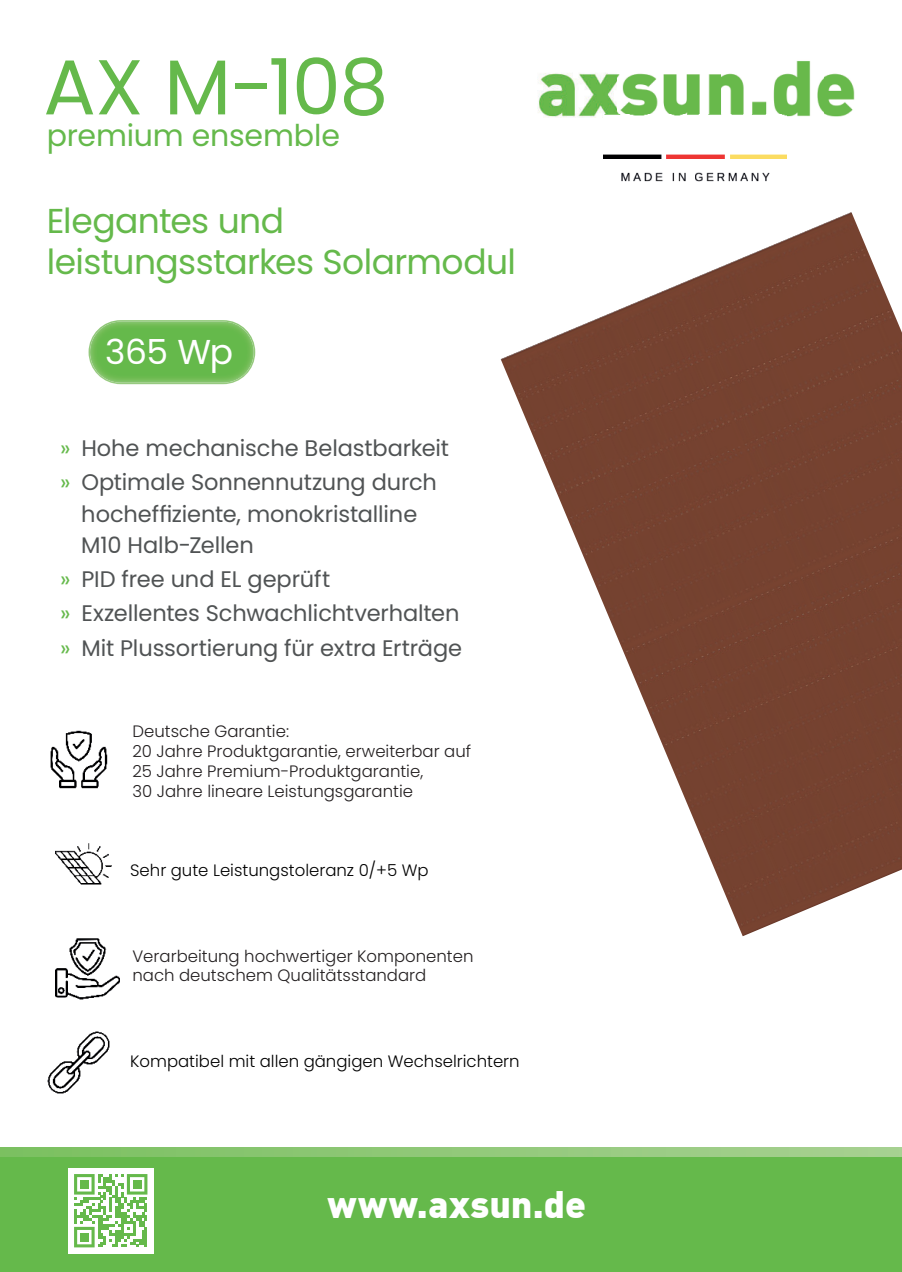
<style>
.page{position:relative;width:902px;height:1272px;background:#fff}
.page>*{position:absolute;margin:0;border:0;box-sizing:border-box;transform-origin:0 0}
.t1{font:77.7px "Poppins";color:#65b94b}
.t2{font:900 37.5px "DIN";letter-spacing:.01em;color:#fff}
.t3{font:34.5px/40.5px "Poppins";letter-spacing:-.02em;color:#65b94b}
.t4{font:34.5px "Poppins";color:#fff}
.t5{font:30px "Poppins";letter-spacing:-.005em;color:#65b94b}
.t6{font:22.5px/34.2px "Poppins";letter-spacing:-.005em;color:#505354}
.t7{font:300 16.5px/19.8px "Poppins";color:#231f20}
.t8{font:300 16.5px "Poppins";color:#000}
.s1{color:#65b94b}
</style>
<div class="page">
<img style="left:538px;top:73px;width:79px;height:45px">
<img style="left:617px;top:73px;width:104px;height:41px">
<img style="left:721px;top:61px;width:103px;height:56px">
<img style="left:824px;top:73px;width:31px;height:44px">
<img style="left:603px;top:114px;width:183px;height:68px">
<img style="left:88px;top:320px;width:167px;height:64px">
<div style="left:0;top:1147px;width:901px;height:124px;background:linear-gradient(to right,#7bc060,#a7d192)"></div>
<div style="left:0;top:1157px;width:901px;height:114px;background:#65b94b"></div>
<div style="left:68px;top:1168px;width:85px;height:85px;background:#fff"></div>
<svg style="left:74px;top:1174px;width:73px;height:73px"></svg>
<div style="left:80px;top:1179px;width:9px;height:9px;background:#65b94b"></div>
<div style="left:133px;top:1179px;width:8px;height:9px;background:#65b94b"></div>
<div style="left:80px;top:1232px;width:9px;height:9px;background:#65b94b"></div>
<img style="left:500px;top:212px;width:401px;height:724px">
<img style="left:50px;top:730px;width:58px;height:59px">
<img style="left:55px;top:843px;width:57px;height:42px">
<img style="left:55px;top:938px;width:64px;height:62px">
<img style="left:47px;top:1031px;width:63px;height:63px">
<h1 class="t1" style="left:43px;top:55px;width:346px">AX M-108</h1>
<h3 class="t5" style="left:47px;top:123px;width:294px">premium ensemble</h3>
<h3 class="t3" style="left:47px;top:204px;width:470px">Elegantes und leistungsstarkes Solarmodul</h3>
<h3 class="t4" style="left:105px;top:337px;width:129px">365 Wp</h3>
<p class="t6" style="left:60px;top:433px;width:390px"><span class="s1">»</span> Hohe mechanische Belastbarkeit <span class="s1">»</span> Optimale Sonnennutzung durch</p>
<p class="t6" style="left:81px;top:498px;width:337px;line-height:31.2px">hocheffiziente, monokristalline<br>M10 Halb-Zellen</p>
<p class="t6" style="left:60px;top:564px;width:403px"><span class="s1">»</span> PID free und EL geprüft<br><span class="s1">»</span> Exzellentes Schwachlichtverhalten <span class="s1">»</span> Mit Plussortierung für extra Erträge</p>
<p class="t7" style="left:132px;top:722px;width:340px">Deutsche Garantie:<br>20 Jahre Produktgarantie, erweiterbar auf 25 Jahre Premium-Produktgarantie,<br>30 Jahre lineare Leistungsgarantie</p>
<p class="t8" style="left:130px;top:860px;width:300px">Sehr gute Leistungstoleranz 0/+5 Wp</p>
<p class="t7" style="left:132px;top:946px;width:342px">Verarbeitung hochwertiger Komponenten nach deutschem Qualitätsstandard</p>
<p class="t8" style="left:130px;top:1051px;width:391px">Kompatibel mit allen gängigen Wechselrichtern</p>
<h2 class="t2" style="left:327px;top:1182px;width:260px">www.axsun.de</h2>
</div>
